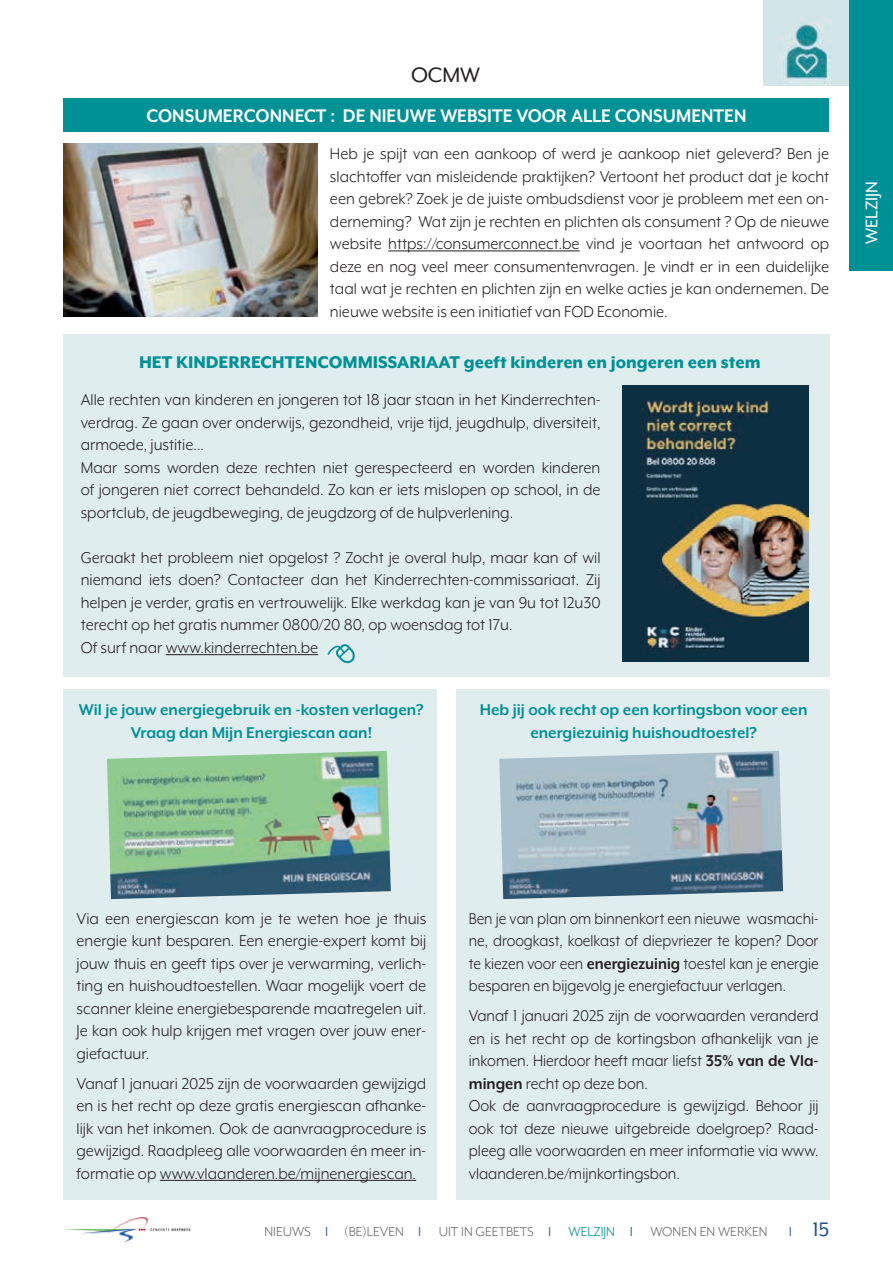
<style>
.page{position:relative;width:893px;height:1263px;background:#fff}
.page>*{position:absolute;margin:0;border:0;box-sizing:border-box;transform-origin:0 0}
.t1{font:24px "Mr Eaves XL Mod OT";color:#231f20}
.t2{font:22.5px "Mr Eaves XL Mod OT";color:#214d88}
.t3{font:700 21px "Mr Eaves XL Mod OT";color:#fff;scale:.94 1}
.t4{font:800 19.5px "Mr Eaves XL Mod OT";color:#009196}
.t5{font:19.5px "Mr Eaves XL Mod OT";color:#fff}
.t6{font:18px/22.5px "Mr Eaves XL Mod OT";color:#231f20;text-align:justify}
.t7{font:18px/22.5px "Mr Eaves XL Mod OT";color:#231f20;scale:.94 1}
.t8{font:18px/22.5px "Mr Eaves XL Mod OT";color:#231f20;text-align:justify;scale:.92 1}
.t9{font:700 18px/22.5px "Mr Eaves XL Mod OT";color:#009196;text-align:center}
.t10{font:15px "Mr Eaves XL Mod OT";color:#6c6d70}
.s1{font-weight:700}
.s2{color:#214d88}
.s3{color:#009196}
</style>
<div class="page">
<img style="left:65px;top:1217px;width:126px;height:25px">
<img style="left:764px;top:0;width:85px;height:86px">
<div style="left:849px;top:0;width:44px;height:270px;background:#009196"></div>
<div style="left:64px;top:98px;width:765px;height:34px;background:#009196"></div>
<hr style="left:388px;top:251px;width:192px;height:1px;background:#231f20">
<div style="left:63px;top:334px;width:766px;height:343px;background:#e0edef"></div>
<hr style="left:166px;top:654px;width:152px;height:1px;background:#231f20">
<img style="left:64px;top:144px;width:253px;height:172px">
<img style="left:622px;top:386px;width:187px;height:275px">
<svg style="left:327px;top:644px;width:28px;height:19px"></svg>
<div style="left:64px;top:689px;width:373px;height:510px;background:#e0edef"></div>
<hr style="left:160px;top:1180px;width:256px;height:1px;background:#231f20">
<img style="left:107px;top:751px;width:284px;height:148px">
<div style="left:456px;top:689px;width:373px;height:510px;background:#e0edef"></div>
<img style="left:499px;top:751px;width:284px;height:148px">
<h1 class="t1" style="left:411px;top:62px;width:70px">OCMW</h1>
<p class="t3" style="left:146px;top:104px;width:640px">CONSUMERCONNECT : DE NIEUWE WEBSITE VOOR ALLE CONSUMENTEN</p>
<p class="t6" style="left:330px;top:142px;width:501px">Heb je spijt van een aankoop of werd je aankoop niet geleverd? Ben je slachtoffer van misleidende praktijken? Vertoont het product dat je kocht een gebrek? Zoek je de juiste ombudsdienst voor je probleem met een on&shy;derneming? Wat zijn je rechten en plichten als consument ? Op de nieuwe website https://consumerconnect.be vind je voortaan het antwoord op deze en nog veel meer consumentenvragen. Je vindt er in een duidelijke taal wat je rechten en plichten zijn en welke acties je kan ondernemen. De nieuwe website is een initiatief van FOD Economie.</p>
<p class="t4" style="left:139px;top:351px;width:623px">HET KINDERRECHTENCOMMISSARIAAT geeft kinderen en jongeren een stem</p>
<p class="t6" style="left:81px;top:389px;width:521px;text-align:left">Alle rechten van kinderen en jongeren tot 18 jaar staan in het Kinderrechten&shy;verdrag. Ze gaan over onderwijs, gezondheid, vrije tijd, jeugdhulp, diversiteit, armoede, justitie…<br>Maar soms worden deze rechten niet gerespecteerd en worden kinderen of jongeren niet correct behandeld. Zo kan er iets mislopen op school, in de sportclub, de jeugdbeweging, de jeugdzorg of de hulpverlening.</p>
<p class="t6" style="left:81px;top:546px;width:521px;text-align:left">Geraakt het probleem niet opgelost ? Zocht je overal hulp, maar kan of wil niemand iets doen? Contacteer dan het Kinderrechten-commissariaat. Zij helpen je verder, gratis en vertrouwelijk. Elke werkdag kan je van 9u tot 12u30 terecht op het gratis nummer 0800/20 80, op woensdag tot 17u.<br>Of surf naar www.kinderrechten.be</p>
<p class="t9" style="left:79px;top:698px;width:346px">Wil je jouw energiegebruik en -kosten verlagen?<br>Vraag dan Mijn Energiescan aan!</p>
<p class="t9" style="left:480px;top:698px;width:329px">Heb jij ook recht op een kortingsbon voor een energiezuinig huishoudtoestel?</p>
<p class="t5" style="left:861px;top:244px;width:64px;rotate:-90deg">WELZIJN</p>
<p class="t6" style="left:77px;top:907px;width:351px">Via een energiescan kom je te weten hoe je thuis energie kunt besparen. Een energie-expert komt bij jouw thuis en geeft tips over je verwarming, verlich&shy;ting en huishoudtoestellen. Waar mogelijk voert de scanner kleine energiebesparende maatregelen uit.<br>Je kan ook hulp krijgen met vragen over jouw ener&shy;giefactuur.</p>
<p class="t6" style="left:77px;top:1072px;width:351px">Vanaf 1 januari 2025 zijn de voorwaarden gewijzigd en is het recht op deze gratis energiescan afhanke&shy;lijk van het inkomen. Ook de aanvraagprocedure is gewijzigd. Raadpleeg alle voorwaarden én meer in&shy;formatie op www.vlaanderen.be/mijnenergiescan.</p>
<p class="t8" style="left:469px;top:907px;width:382px">Ben je van plan om binnenkort een nieuwe wasmachi&shy;ne, droogkast, koelkast of diepvriezer te kopen? Door te kiezen voor een <span class="s1">energiezuinig</span> toestel kan je energie besparen en bijgevolg je energiefactuur verlagen.</p>
<p class="t7" style="left:469px;top:1004px;width:374px">Vanaf 1 januari 2025 zijn de voorwaarden veranderd en is het recht op de kortingsbon afhankelijk van je inkomen. Hierdoor heeft maar liefst <span class="s1">35% van de Vla&shy;mingen</span> recht op deze bon.<br>Ook de aanvraagprocedure is gewijzigd. Behoor jij ook tot deze nieuwe uitgebreide doelgroep? Raad&shy;pleeg alle voorwaarden en meer informatie via www. vlaanderen.be/mijnkortingsbon.</p>
<p class="t10" style="left:265px;top:1223px;width:504px">NIEUWS <span class="s2">❘</span> (BE)LEVEN <span class="s2">❘</span> UIT IN GEETBETS <span class="s2">❘</span> <span class="s3">WELZIJN</span> <span class="s2">❘</span> WONEN EN WERKEN</p>
<p class="t2" style="left:789px;top:1216px;width:41px">❘ 15</p>
</div>
